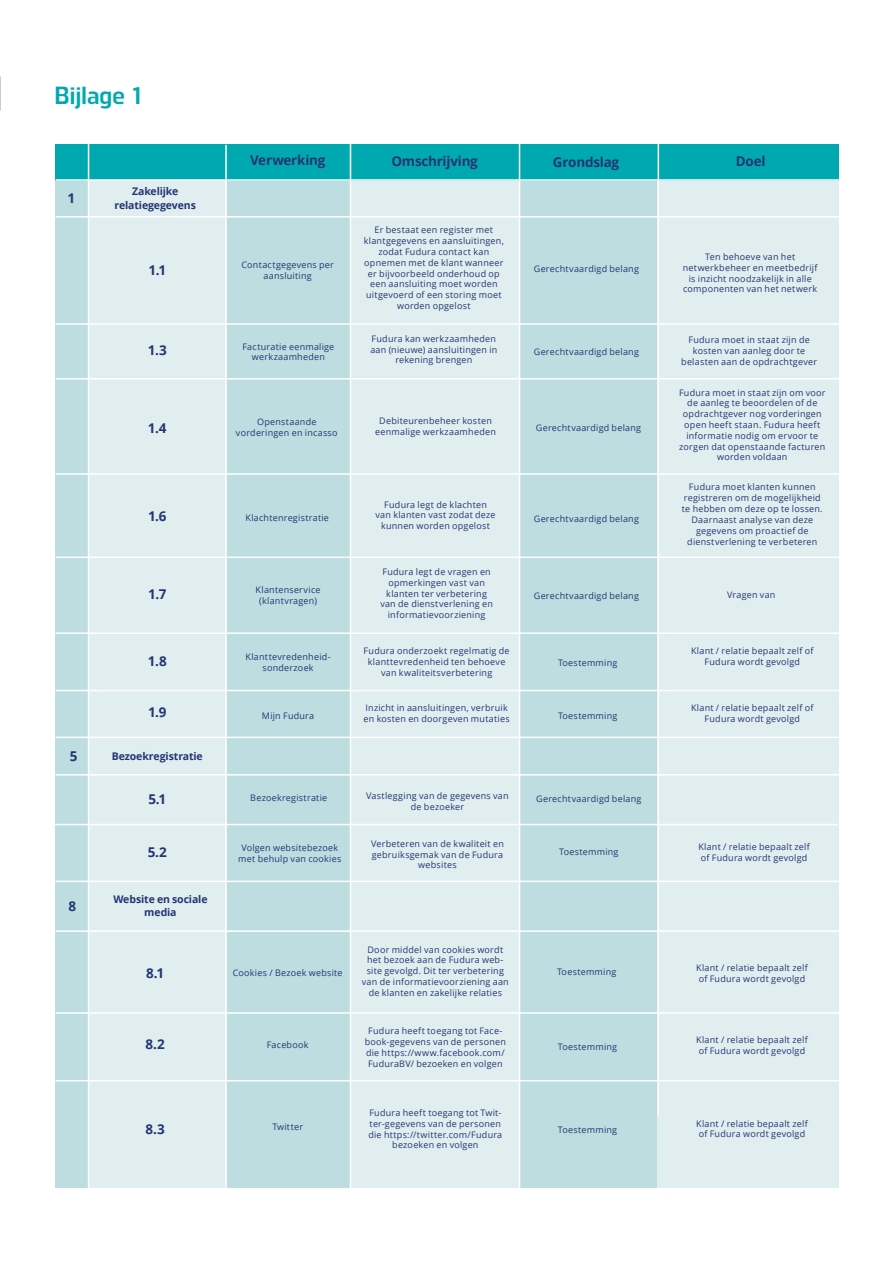
<style>
.page{position:relative;width:893px;height:1263px;background:#fff}
.page>*{position:absolute;margin:0;border:0;box-sizing:border-box;transform-origin:0 0}
.t1{font:700 24.75px "Norpeth";letter-spacing:-.01em;color:#00a9b0}
.t2{font:700 13.5px "Open Sans";letter-spacing:-.02em;color:#243672}
.t3{font:700 10.5px/13.5px "Open Sans";letter-spacing:-.01em;color:#243672;text-align:center}
.t4{font:9px/10.8px "Open Sans";letter-spacing:.025em;color:#243672;text-align:center}
</style>
<div class="page">
<div style="left:56px;top:181px;width:33px;height:1007px;background:#bddde0"></div>
<div style="left:215px;top:181px;width:136px;height:1007px;background:#bddde0"></div>
<div style="left:520px;top:181px;width:137px;height:1007px;background:#bddde0"></div>
<div style="left:350px;top:181px;width:170px;height:1007px;background:#e0eef0"></div>
<div style="left:658px;top:181px;width:181px;height:1007px;background:#e0eef0"></div>
<div style="left:56px;top:144px;width:783px;height:37px;background:#00a9b0"></div>
<hr style="left:350px;top:144px;width:1px;height:1044px;background:#fff">
<hr style="left:519px;top:144px;width:1px;height:1051px;background:#fff">
<hr style="left:658px;top:144px;width:1px;height:972px;background:#fff">
<div style="left:89px;top:181px;width:137px;height:1007px;background:#e0eef0"></div>
<hr style="left:225px;top:145px;width:2px;height:1062px;background:#fff">
<hr style="left:88px;top:144px;width:1px;height:1062px;background:#fff">
<hr style="left:56px;top:216px;width:783px;height:2px;background:#fff">
<hr style="left:56px;top:179px;width:783px;height:2px;background:#fff">
<hr style="left:56px;top:323px;width:783px;height:2px;background:#fff">
<hr style="left:56px;top:378px;width:783px;height:2px;background:#fff">
<hr style="left:56px;top:473px;width:783px;height:2px;background:#fff">
<hr style="left:56px;top:557px;width:783px;height:1px;background:#fff">
<hr style="left:56px;top:690px;width:783px;height:1px;background:#fff">
<hr style="left:56px;top:737px;width:783px;height:1px;background:#fff">
<hr style="left:56px;top:774px;width:783px;height:2px;background:#fff">
<hr style="left:54px;top:824px;width:783px;height:1px;background:#fff">
<hr style="left:56px;top:881px;width:783px;height:1px;background:#fff">
<hr style="left:56px;top:930px;width:783px;height:2px;background:#fff">
<hr style="left:56px;top:1012px;width:783px;height:2px;background:#fff">
<hr style="left:56px;top:1080px;width:783px;height:1px;background:#fff">
<hr style="left:56px;top:632px;width:783px;height:2px;background:#fff">
<h1 class="t1" style="left:54px;top:77px;width:89px">Bijlage 1</h1>
<h2 class="t2" style="left:68px;top:188px;width:9px">1</h2>
<p class="t3" style="left:114px;top:184px;width:83px">Zakelijke relatiegegevens</p>
<h2 class="t2" style="left:149px;top:261px;width:19px">1.1</h2>
<h2 class="t2" style="left:148px;top:340px;width:20px">1.3</h2>
<h2 class="t2" style="left:148px;top:418px;width:20px">1.4</h2>
<h2 class="t2" style="left:148px;top:507px;width:20px">1.6</h2>
<h2 class="t2" style="left:148px;top:584px;width:20px">1.7</h2>
<h2 class="t2" style="left:148px;top:651px;width:20px">1.8</h2>
<h2 class="t2" style="left:148px;top:702px;width:20px">1.9</h2>
<h2 class="t2" style="left:70px;top:747px;width:9px">5</h2>
<p class="t3" style="left:112px;top:749px;width:93px">Bezoekregistratie</p>
<h2 class="t2" style="left:148px;top:790px;width:19px">5.1</h2>
<h2 class="t2" style="left:69px;top:896px;width:9px">8</h2>
<h2 class="t2" style="left:148px;top:843px;width:21px">5.2</h2>
<p class="t3" style="left:113px;top:892px;width:96px">Website en sociale media</p>
<h2 class="t2" style="left:146px;top:963px;width:20px">8.1</h2>
<h2 class="t2" style="left:145px;top:1035px;width:21px">8.2</h2>
<h2 class="t2" style="left:145px;top:1119px;width:21px">8.3</h2>
<h2 class="t2" style="left:250px;top:151px;width:77px">Verwerking</h2>
<h2 class="t2" style="left:391px;top:152px;width:88px">Omschrijving</h2>
<h2 class="t2" style="left:553px;top:152px;width:68px">Grondslag</h2>
<h2 class="t2" style="left:736px;top:152px;width:31px">Doel</h2>
<p class="t4" style="left:241px;top:259px;width:94px">Contactgegevens per aansluiting</p>
<p class="t4" style="left:243px;top:341px;width:93px">Facturatie eenmalige werkzaamheden</p>
<p class="t4" style="left:364px;top:225px;width:142px">Er bestaat een register met klantgegevens en aansluitingen, zodat Fudura contact kan opnemen met de klant wanneer er bijvoorbeeld onderhoud op een aansluiting moet worden uitgevoerd of een storing moet worden opgelost</p>
<p class="t4" style="left:370px;top:333px;width:128px">Fudura kan werkzaamheden aan (nieuwe) aansluitingen in rekening brengen</p>
<p class="t4" style="left:534px;top:263px;width:107px">Gerechtvaardigd belang</p>
<p class="t4" style="left:534px;top:346px;width:107px">Gerechtvaardigd belang</p>
<p class="t4" style="left:683px;top:251px;width:136px">Ten behoeve van het netwerkbeheer en meetbedrijf is inzicht noodzakelijk in alle componenten van het netwerk</p>
<p class="t4" style="left:681px;top:334px;width:137px">Fudura moet in staat zijn de kosten van aanleg door te belasten aan de opdrachtgever</p>
<p class="t4" style="left:236px;top:416px;width:103px">Openstaande vorderingen en incasso</p>
<p class="t4" style="left:375px;top:415px;width:122px">Debiteurenbeheer kosten eenmalige werkzaamheden</p>
<p class="t4" style="left:536px;top:422px;width:107px">Gerechtvaardigd belang</p>
<p class="t4" style="left:245px;top:512px;width:85px">Klachtenregistratie</p>
<p class="t4" style="left:256px;top:584px;width:66px">Klantenservice (klantvragen)</p>
<p class="t4" style="left:246px;top:651px;width:87px">Klanttevredenheid&shy;sonderzoek</p>
<p class="t4" style="left:262px;top:710px;width:54px">Mijn Fudura</p>
<p class="t4" style="left:375px;top:499px;width:122px">Fudura legt de klachten van klanten vast zodat deze kunnen worden opgelost</p>
<p class="t4" style="left:380px;top:566px;width:114px">Fudura legt de vragen en opmerkingen vast van klanten ter verbetering van de dienstverlening en informatievoorziening</p>
<p class="t4" style="left:364px;top:645px;width:147px">Fudura onderzoekt regelmatig de klanttevredenheid ten behoeve van kwaliteitsverbetering</p>
<p class="t4" style="left:363px;top:702px;width:148px;text-align:left">Inzicht in aansluitingen, verbruik en kosten en doorgeven mutaties</p>
<p class="t4" style="left:534px;top:513px;width:107px">Gerechtvaardigd belang</p>
<p class="t4" style="left:534px;top:590px;width:107px">Gerechtvaardigd belang</p>
<p class="t4" style="left:558px;top:657px;width:61px">Toestemming</p>
<p class="t4" style="left:558px;top:710px;width:61px">Toestemming</p>
<p class="t4" style="left:679px;top:387px;width:148px">Fudura moet in staat zijn om voor de aanleg te beoordelen of de opdrachtgever nog vorderingen open heeft staan. Fudura heeft informatie nodig om ervoor te zorgen dat openstaande facturen worden voldaan</p>
<p class="t4" style="left:682px;top:482px;width:142px">Fudura moet klanten kunnen registreren om de mogelijkheid te hebben om deze op te lossen.<br>Daarnaast analyse van deze gegevens om proactief de dienstverlening te verbeteren</p>
<p class="t4" style="left:727px;top:589px;width:50px">Vragen van</p>
<p class="t4" style="left:691px;top:645px;width:124px">Klant / relatie bepaalt zelf of<br>Fudura wordt gevolgd</p>
<p class="t4" style="left:691px;top:702px;width:124px">Klant / relatie bepaalt zelf of<br>Fudura wordt gevolgd</p>
<p class="t4" style="left:250px;top:792px;width:79px">Bezoekregistratie</p>
<p class="t4" style="left:238px;top:842px;width:105px">Volgen websitebezoek met behulp van cookies</p>
<p class="t4" style="left:366px;top:790px;width:144px">Vastlegging van de gegevens van de bezoeker</p>
<p class="t4" style="left:371px;top:838px;width:134px">Verbeteren van de kwaliteit en gebruiksgemak van de Fudura websites</p>
<p class="t4" style="left:536px;top:793px;width:107px">Gerechtvaardigd belang</p>
<p class="t4" style="left:559px;top:846px;width:61px">Toestemming</p>
<p class="t4" style="left:698px;top:841px;width:113px;text-align:left">Klant / relatie bepaalt zelf of Fudura wordt gevolgd</p>
<p class="t4" style="left:233px;top:967px;width:111px">Cookies / Bezoek website</p>
<p class="t4" style="left:267px;top:1039px;width:43px">Facebook</p>
<p class="t4" style="left:362px;top:943px;width:148px">Door middel van cookies wordt het bezoek aan de Fudura web&shy;site gevolgd. Dit ter verbetering van de informatievoorziening aan de klanten en zakelijke relaties</p>
<p class="t4" style="left:365px;top:1025px;width:143px">Fudura heeft toegang tot Face&shy;book-gegevens van de personen die https://www.facebook.com/<br>FuduraBV/ bezoeken en volgen</p>
<p class="t4" style="left:557px;top:966px;width:61px">Toestemming</p>
<p class="t4" style="left:558px;top:1041px;width:61px">Toestemming</p>
<p class="t4" style="left:696px;top:962px;width:113px;text-align:left">Klant / relatie bepaalt zelf of Fudura wordt gevolgd</p>
<p class="t4" style="left:696px;top:1034px;width:113px;text-align:left">Klant / relatie bepaalt zelf of Fudura wordt gevolgd</p>
<p class="t4" style="left:272px;top:1121px;width:32px">Twitter</p>
<p class="t4" style="left:368px;top:1107px;width:135px">Fudura heeft toegang tot Twit&shy;ter-gegevens van de personen die https://twitter.com/Fudura bezoeken en volgen</p>
<p class="t4" style="left:558px;top:1124px;width:61px">Toestemming</p>
<p class="t4" style="left:696px;top:1118px;width:113px;text-align:left">Klant / relatie bepaalt zelf of Fudura wordt gevolgd</p>
</div>
